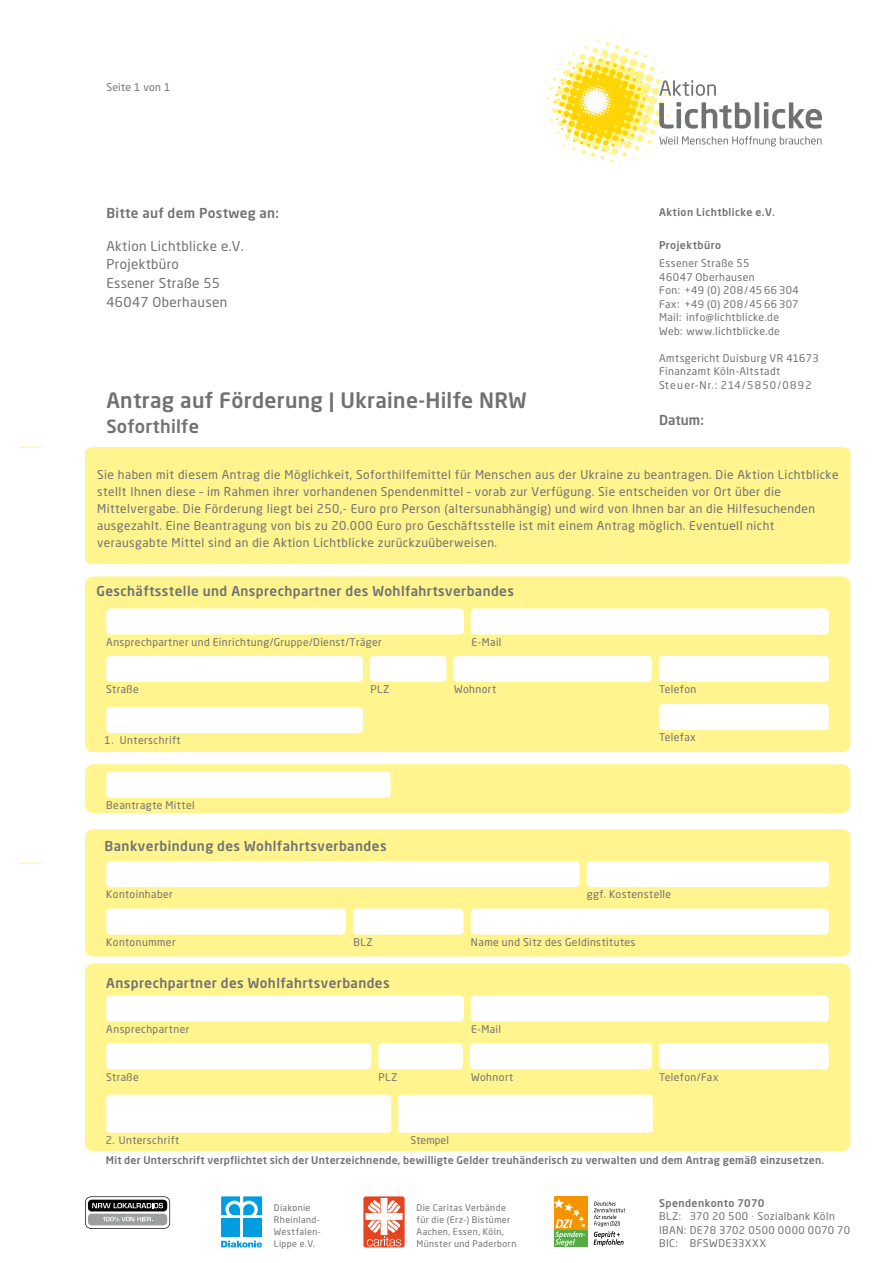
<style>
.page{position:relative;width:893px;height:1263px;background:#fff}
.page>*{position:absolute;margin:0;border:0;box-sizing:border-box;transform-origin:0 0}
.t1{font:500 21px "Neo Sans Std";letter-spacing:.015em;color:#707172}
.t2{font:500 18px "Neo Sans Std";letter-spacing:.015em;color:#707172}
.t3{font:500 13.5px "Neo Sans Std";letter-spacing:.03em;color:#707172}
.t4{font:13.5px/18.6px "Neo Sans Std";letter-spacing:.025em;color:#707172}
.t5{font:12px/16.8px "Neo Sans Std";letter-spacing:.035em;color:#707172}
.t6{font:10.5px/13.5px "Neo Sans Std";letter-spacing:.035em;color:#707172}
.t7{font:500 10.5px "Neo Sans Std";letter-spacing:.02em;color:#707172}
.t8{font:500 10.5px "Neo Sans Std";letter-spacing:.04em;color:#707172}
.t9{font:10.5px "Neo Sans Std";letter-spacing:.005em;color:#707172}
.t10{font:9px/12px "Neo Sans Std";letter-spacing:.045em;color:#707172}
.s1{font-weight:500}
.s2{font-family:"Zurich BT";font-weight:300}
</style>
<div class="page">
<div style="left:85px;top:447px;width:765px;height:117px;background:#fff48e"></div>
<div style="left:85px;top:576px;width:765px;height:176px;background:#fff48e;border-radius:9px"></div>
<div style="left:106px;top:608px;width:358px;height:26px;background:#fff;border-radius:4px"></div>
<div style="left:471px;top:608px;width:358px;height:26px;background:#fff;border-radius:4px"></div>
<div style="left:453px;top:656px;width:199px;height:26px;background:#fff;border-radius:4px"></div>
<div style="left:370px;top:656px;width:76px;height:26px;background:#fff;border-radius:4px"></div>
<div style="left:106px;top:656px;width:257px;height:26px;background:#fff;border-radius:4px"></div>
<div style="left:659px;top:656px;width:170px;height:26px;background:#fff;border-radius:4px"></div>
<div style="left:659px;top:704px;width:170px;height:26px;background:#fff;border-radius:4px"></div>
<svg style="left:545px;top:37px;width:277px;height:127px"></svg>
<hr style="left:20px;top:446px;width:22px;height:2px;background:#fff8b5">
<hr style="left:20px;top:862px;width:22px;height:2px;background:#fff8b5">
<div style="left:106px;top:707px;width:257px;height:26px;background:#fff;border-radius:4px"></div>
<div style="left:85px;top:829px;width:765px;height:127px;background:#fff48e;border-radius:9px"></div>
<div style="left:106px;top:861px;width:474px;height:26px;background:#fff;border-radius:4px"></div>
<div style="left:587px;top:861px;width:242px;height:26px;background:#fff;border-radius:4px"></div>
<div style="left:353px;top:908px;width:110px;height:26px;background:#fff;border-radius:4px"></div>
<div style="left:106px;top:908px;width:240px;height:26px;background:#fff;border-radius:4px"></div>
<div style="left:471px;top:908px;width:358px;height:26px;background:#fff;border-radius:4px"></div>
<div style="left:85px;top:963px;width:765px;height:188px;background:#fff48e;border-radius:9px"></div>
<div style="left:470px;top:1043px;width:182px;height:26px;background:#fff;border-radius:4px"></div>
<div style="left:378px;top:1043px;width:85px;height:26px;background:#fff;border-radius:4px"></div>
<div style="left:106px;top:1043px;width:265px;height:26px;background:#fff;border-radius:4px"></div>
<div style="left:659px;top:1043px;width:170px;height:26px;background:#fff;border-radius:4px"></div>
<div style="left:106px;top:995px;width:358px;height:27px;background:#fff;border-radius:4px"></div>
<div style="left:471px;top:995px;width:358px;height:27px;background:#fff;border-radius:4px"></div>
<div style="left:398px;top:1095px;width:255px;height:38px;background:#fff"></div>
<div style="left:106px;top:1095px;width:285px;height:38px;background:#fff"></div>
<div style="left:554px;top:1196px;width:33px;height:34px;background:#f39400"></div>
<div style="left:554px;top:1230px;width:33px;height:17px;background:#55ac42"></div>
<svg style="left:554px;top:1198px;width:31px;height:48px"></svg>
<svg style="left:594px;top:1201px;width:31px;height:45px"></svg>
<svg style="left:221px;top:1240px;width:41px;height:7px"></svg>
<div style="left:221px;top:1218px;width:19px;height:19px;background:#009ee0"></div>
<div style="left:243px;top:1218px;width:19px;height:19px;background:#009ee0"></div>
<svg style="left:221px;top:1196px;width:41px;height:19px"></svg>
<div style="left:363px;top:1196px;width:42px;height:51px;background:#e6441f;border-radius:2px"></div>
<svg style="left:365px;top:1198px;width:38px;height:48px"></svg>
<svg style="left:85px;top:1196px;width:85px;height:33px"></svg>
<svg style="left:86px;top:1197px;width:83px;height:31px"></svg>
<svg style="left:88px;top:1200px;width:79px;height:11px"></svg>
<div style="left:88px;top:1214px;width:79px;height:11px;background:#9c9e9f;border-radius:4px"></div>
<svg style="left:92px;top:1203px;width:71px;height:5px"></svg>
<svg style="left:103px;top:1217px;width:50px;height:4px"></svg>
<div style="left:85px;top:764px;width:765px;height:49px;background:#fff48e"></div>
<div style="left:106px;top:772px;width:285px;height:26px;background:#fff;border-radius:4px"></div>
<p class="t6" style="left:106px;top:80px;width:65px">Seite 1 von 1</p>
<p class="t3" style="left:106px;top:205px;width:174px">Bitte auf dem Postweg an:</p>
<p class="t4" style="left:106px;top:236px;width:139px">Aktion Lichtblicke e.V.<br>Projektbüro<br>Essener Straße 55<br>46047 Oberhausen</p>
<h1 class="t1" style="left:106px;top:386px;width:422px">Antrag auf Förderung | Ukraine-Hilfe NRW</h1>
<h2 class="t2" style="left:106px;top:415px;width:94px">Soforthilfe</h2>
<p class="t8" style="left:659px;top:206px;width:117px">Aktion Lichtblicke e.V.</p>
<p class="t8" style="left:659px;top:238px;width:63px">Projektbüro</p>
<p class="t6" style="left:659px;top:257px;width:141px">Essener Straße 55<br>46047 Oberhausen<br>Fon: +49 (0) 208/45 66 304<br>Fax: +49 (0) 208/45 66 307<br>Mail: info@lichtblicke.de<br>Web: www.lichtblicke.de</p>
<p class="t6" style="left:659px;top:351px;width:161px">Amtsgericht Duisburg VR 41673<br>Finanzamt Köln-Altstadt<br>Steuer-Nr.: 214/5850/0892</p>
<p class="t3" style="left:659px;top:412px;width:46px">Datum:</p>
<p class="t5" style="left:97px;top:466px;width:743px">Sie haben mit diesem Antrag die Möglichkeit, Soforthilfemittel für Menschen aus der Ukraine zu beantragen. Die Aktion Lichtblicke stellt Ihnen diese – im Rahmen ihrer vorhandenen Spendenmittel – vorab zur Verfügung. Sie entscheiden vor Ort über die Mittelvergabe. Die Förderung liegt bei 250,- Euro pro Person (altersunabhängig) und wird von Ihnen bar an die Hilfesuchenden ausgezahlt. Eine Beantragung von bis zu 20.000 Euro pro Geschäftsstelle ist mit einem Antrag möglich. Eventuell nicht verausgabte Mittel sind an die Aktion Lichtblicke zurückzuüberweisen.</p>
<p class="t3" style="left:96px;top:582px;width:419px">Geschäftsstelle und Ansprechpartner des Wohlfahrtsverbandes</p>
<p class="t6" style="left:472px;top:635px;width:31px">E-Mail</p>
<p class="t6" style="left:106px;top:682px;width:34px">Straße</p>
<p class="t6" style="left:659px;top:682px;width:39px">Telefon</p>
<p class="t6" style="left:106px;top:635px;width:277px">Ansprechpartner und Einrichtung/Gruppe/Dienst/Träger</p>
<p class="t6" style="left:370px;top:682px;width:21px">PLZ</p>
<p class="t6" style="left:454px;top:682px;width:44px">Wohnort</p>
<p class="t6" style="left:105px;top:733px;width:78px">1. Unterschrift</p>
<p class="t6" style="left:106px;top:798px;width:90px">Beantragte Mittel</p>
<p class="t3" style="left:105px;top:837px;width:284px">Bankverbindung des Wohlfahrtsverbandes</p>
<p class="t6" style="left:106px;top:887px;width:68px">Kontoinhaber</p>
<p class="t6" style="left:659px;top:731px;width:38px">Telefax</p>
<p class="t6" style="left:587px;top:887px;width:86px">ggf. Kostenstelle</p>
<p class="t6" style="left:106px;top:935px;width:71px">Kontonummer</p>
<p class="t6" style="left:353px;top:935px;width:21px">BLZ</p>
<p class="t6" style="left:471px;top:935px;width:166px">Name und Sitz des Geldinstitutes</p>
<p class="t3" style="left:106px;top:975px;width:285px">Ansprechpartner des Wohlfahrtsverbandes</p>
<p class="t6" style="left:106px;top:1022px;width:85px">Ansprechpartner</p>
<p class="t6" style="left:106px;top:1070px;width:34px">Straße</p>
<p class="t6" style="left:471px;top:1022px;width:31px">E-Mail</p>
<p class="t6" style="left:378px;top:1070px;width:21px">PLZ</p>
<p class="t6" style="left:471px;top:1070px;width:44px">Wohnort</p>
<p class="t6" style="left:659px;top:1070px;width:61px">Telefon/Fax</p>
<p class="t6" style="left:106px;top:1133px;width:75px">2. Unterschrift</p>
<p class="t9" style="left:411px;top:1133px;width:40px">Stempel</p>
<p class="t7" style="left:106px;top:1154px;width:720px">Mit der Unterschrift verpflichtet sich der Unterzeichnende, bewilligte Gelder treuhänderisch zu verwalten und dem Antrag gemäß einzusetzen.</p>
<p class="t10" style="left:274px;top:1202px;width:49px">Diakonie<br>Rheinland-<br>Westfalen-<br>Lippe e.V.</p>
<p class="t10" style="left:417px;top:1202px;width:101px">Die Caritas Verbände für die (Erz-) Bistümer<br>Aachen, Essen, Köln,<br>Münster und Paderborn</p>
<p class="t6" style="left:659px;top:1196px;width:193px"><span class="s1">Spendenkonto 7070<br></span>BLZ: 370 20 500 <span class="s2">·</span> Sozialbank Köln<br>IBAN: DE78 3702 0500 0000 0070 70<br>BIC: BFSWDE33XXX</p>
</div>
